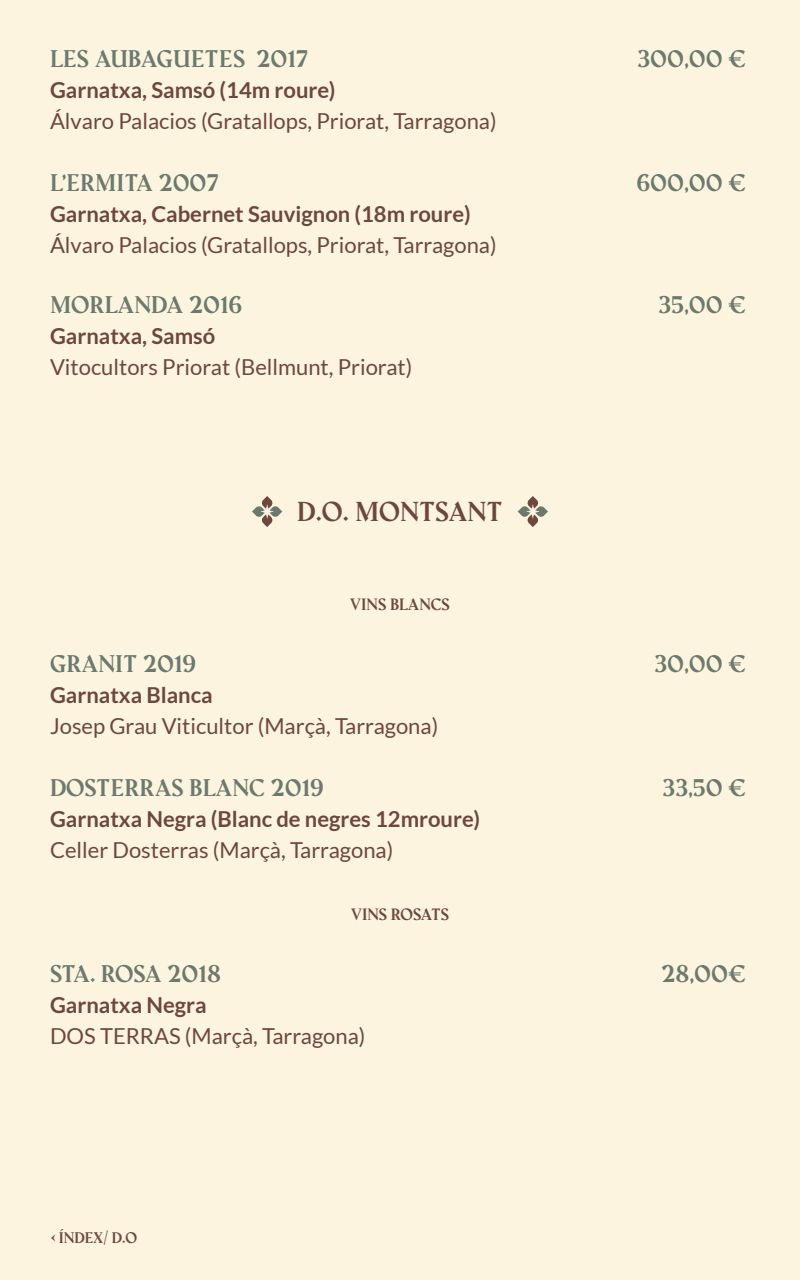
<style>
.page{position:relative;width:800px;height:1280px;background:#fcf4de}
.page>*{position:absolute;margin:0;border:0;box-sizing:border-box;transform-origin:0 0}
.t1{font:700 25px "Amagro";color:#6e473c}
.t2{font:22px "Lato";color:#6e473c}
.t3{font:700 22px "Lato";color:#6e473c}
.t4{font:700 22px "Amagro";color:#6b7a6e}
.t5{font:700 15px "Amagro";color:#6e473c}
.t6{font:700 14px "Amagro";color:#6e473d}
.s1{font-size:17px}
</style>
<div class="page">
<svg style="left:252px;top:496px;width:30px;height:31px"></svg>
<svg style="left:518px;top:496px;width:30px;height:31px"></svg>
<p class="t4" style="left:50px;top:45px;width:260px">LES AUBAGUETES 2017</p>
<p class="t4" style="left:637px;top:45px;width:110px">300,00 €</p>
<p class="t3" style="left:50px;top:77px;width:287px">Garnatxa, Samsó (14m roure)</p>
<p class="t2" style="left:50px;top:108px;width:448px">Álvaro Palacios (Gratallops, Priorat, Tarragona)</p>
<p class="t4" style="left:50px;top:169px;width:170px">L’ERMITA 2007</p>
<p class="t4" style="left:636px;top:169px;width:111px">600,00 €</p>
<p class="t3" style="left:50px;top:201px;width:422px">Garnatxa, Cabernet Sauvignon (18m roure)</p>
<p class="t2" style="left:50px;top:232px;width:448px">Álvaro Palacios (Gratallops, Priorat, Tarragona)</p>
<p class="t4" style="left:50px;top:291px;width:194px">MORLANDA 2016</p>
<p class="t4" style="left:658px;top:291px;width:89px">35,00 €</p>
<p class="t3" style="left:50px;top:323px;width:167px">Garnatxa, Samsó</p>
<p class="t2" style="left:50px;top:354px;width:364px">Vitocultors Priorat (Bellmunt, Priorat)</p>
<p class="t1" style="left:297px;top:495px;width:207px">D.O. MONTSANT</p>
<p class="t5" style="left:350px;top:595px;width:102px">VINS BLANCS</p>
<p class="t4" style="left:50px;top:650px;width:148px">GRANIT 2019</p>
<p class="t4" style="left:654px;top:650px;width:93px">30,00 €</p>
<p class="t3" style="left:50px;top:682px;width:164px">Garnatxa Blanca</p>
<p class="t2" style="left:50px;top:714px;width:390px">Josep Grau Viticultor (Marçà, Tarragona)</p>
<p class="t4" style="left:50px;top:774px;width:275px">DOSTERRAS BLANC 2019</p>
<p class="t4" style="left:662px;top:774px;width:85px">33,50 €</p>
<p class="t3" style="left:50px;top:806px;width:432px">Garnatxa Negra (Blanc de negres 12mroure)</p>
<p class="t2" style="left:50px;top:838px;width:345px">Celler Dosterras (Marçà, Tarragona)</p>
<p class="t5" style="left:351px;top:905px;width:100px">VINS ROSATS</p>
<p class="t4" style="left:50px;top:960px;width:172px">STA. ROSA 2018</p>
<p class="t4" style="left:661px;top:960px;width:86px">28,00€</p>
<p class="t3" style="left:50px;top:992px;width:158px">Garnatxa Negra</p>
<p class="t2" style="left:50px;top:1024px;width:317px">DOS TERRAS (Marçà, Tarragona)</p>
<p class="t6" style="left:50px;top:1229px;width:89px"><span class="s1">&lt;</span> ÍNDEX/ D.O</p>
</div>
